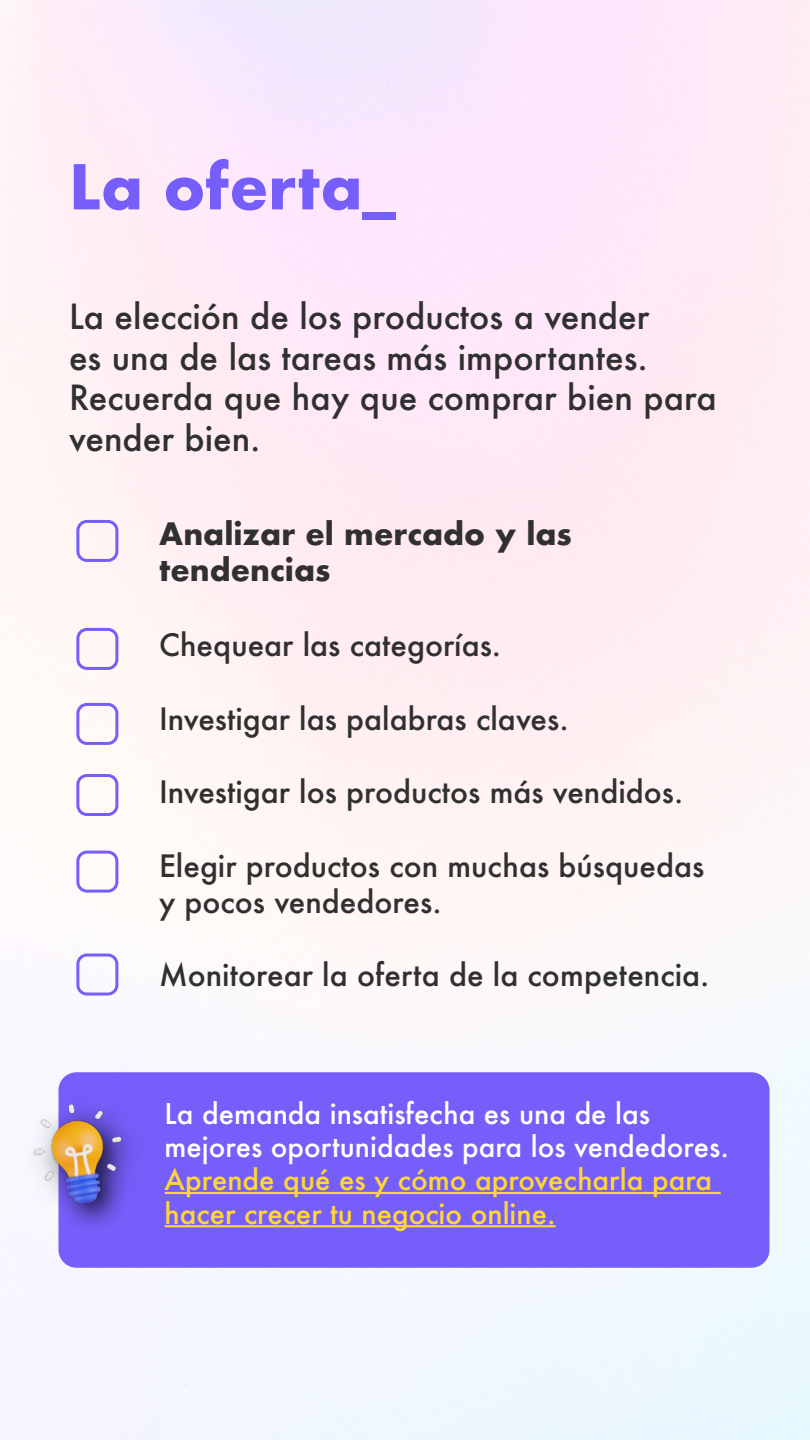
<style>
.page{position:relative;width:810px;height:1440px;background:#fff}
.page>*{position:absolute;margin:0;border:0;box-sizing:border-box;transform-origin:0 0}
.t1{font:700 60px "Futura";letter-spacing:.005em;color:#755efa}
.t2{font:500 33.75px/40.5px "Futura";color:#313031}
.t3{font:500 30px/36px "Futura";color:#313031}
.t4{font:700 30px/36px "Futura";color:#313031}
.t5{font:500 27.75px/33.3px "Futura";color:#fff}
.t6{font:500 27.75px/33.3px "Futura";color:#ffd636}
</style>
<div class="page">
<img style="left:0;top:0;width:810px;height:1440px">
<div style="left:58px;top:1072px;width:712px;height:196px;background:#755efa;border-radius:18px"></div>
<hr style="left:165px;top:1192px;width:556px;height:2px;background:#ffd636">
<hr style="left:165px;top:1225px;width:391px;height:2px;background:#ffd636">
<div style="left:22px;top:1092px;width:128px;height:141px;background:#000;opacity:.75"></div>
<img style="left:16px;top:1090px;width:127px;height:127px">
<div style="left:76px;top:520px;width:42px;height:42px;border:3px solid #755efa;border-radius:9px"></div>
<div style="left:76px;top:628px;width:42px;height:42px;border:3px solid #755efa;border-radius:9px"></div>
<div style="left:76px;top:703px;width:42px;height:42px;border:3px solid #755efa;border-radius:9px"></div>
<div style="left:76px;top:774px;width:42px;height:42px;border:3px solid #755efa;border-radius:9px"></div>
<div style="left:76px;top:851px;width:42px;height:42px;border:3px solid #755efa;border-radius:9px"></div>
<div style="left:76px;top:954px;width:42px;height:42px;border:3px solid #755efa;border-radius:9px"></div>
<h1 class="t1" style="left:69px;top:143px;width:329px">La oferta_</h1>
<p class="t2" style="left:69px;top:296px;width:649px">La elección de los productos a vender<br>es una de las tareas más importantes.<br>Recuerda que hay que comprar bien para vender bien.</p>
<p class="t4" style="left:159px;top:515px;width:414px">Analizar el mercado y las tendencias</p>
<p class="t3" style="left:159px;top:627px;width:344px">Chequear las categorías.</p>
<p class="t3" style="left:159px;top:700px;width:411px">Investigar las palabras claves.</p>
<p class="t3" style="left:159px;top:774px;width:526px">Investigar los productos más vendidos.</p>
<p class="t3" style="left:159px;top:847px;width:547px">Elegir productos con muchas búsquedas y pocos vendedores.</p>
<p class="t3" style="left:159px;top:957px;width:552px">Monitorear la oferta de la competencia.</p>
<p class="t5" style="left:165px;top:1096px;width:566px">La demanda insatisfecha es una de las mejores oportunidades para los vendedores.</p>
<p class="t6" style="left:165px;top:1163px;width:549px">Aprende qué es y cómo aprovecharla para hacer crecer tu negocio online.</p>
</div>
